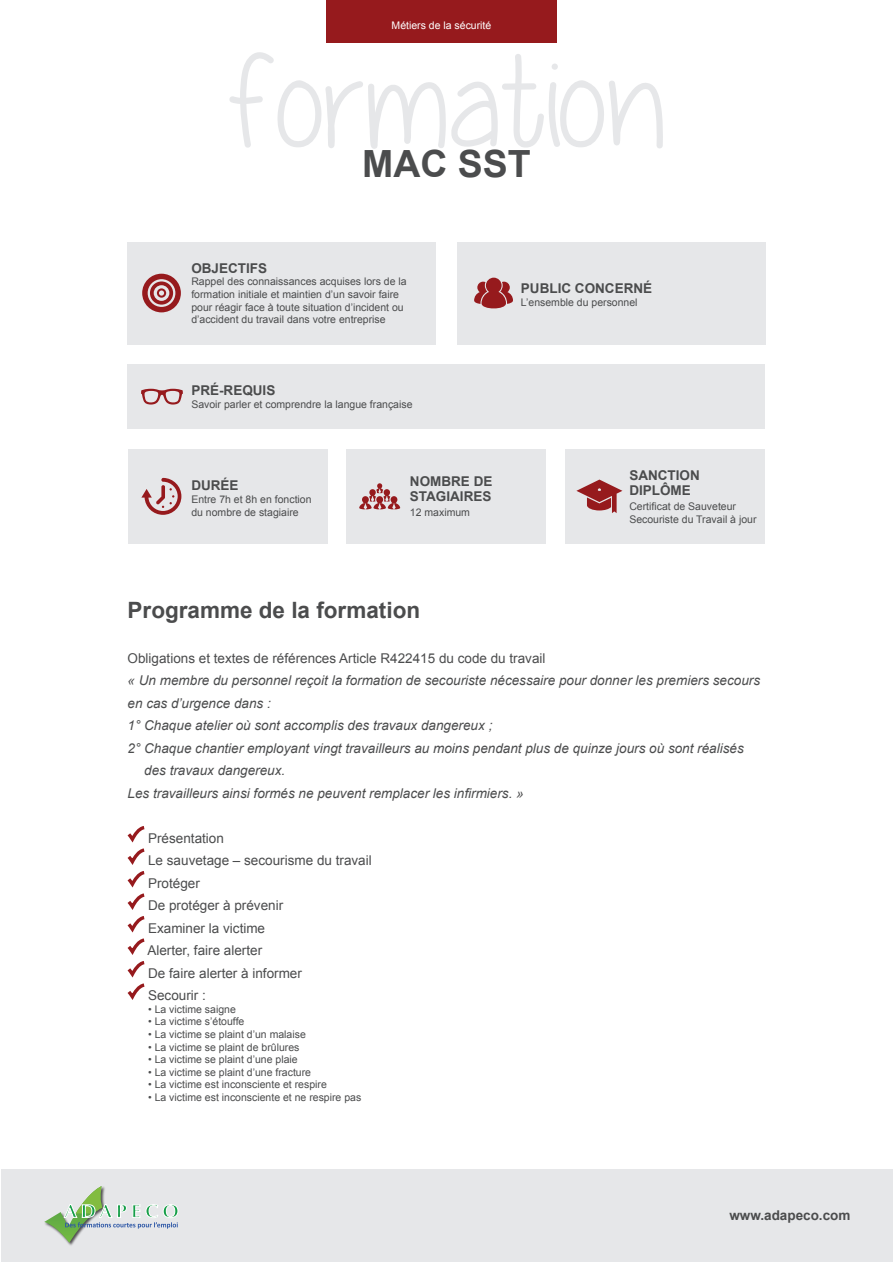
<style>
.page{position:relative;width:893px;height:1263px;background:#fff}
.page>*{position:absolute;margin:0;border:0;box-sizing:border-box;transform-origin:0 0}
.t1{font:129px "Yummy Cupcakes";color:#e6e7e9}
.t2{font:700 37.5px "Arial";color:#4b4c4d}
.t3{font:700 22.5px "Arial";color:#4b4c4d}
.t4{font:italic 13.5px "Arial";color:#4b4c4d}
.t5{font:13.5px/22.5px "Arial";color:#4b4c4d}
.t6{font:700 13.5px/15px "Arial";color:#4b4c4d}
.t7{font:10.5px/12.6px "Arial";color:#4b4c4d}
.t8{font:10.5px "Arial";color:#fff}
</style>
<div class="page">
<div style="left:1px;top:1169px;width:891px;height:93px;background:#e6e7e9"></div>
<svg style="left:44px;top:1186px;width:134px;height:57px"></svg>
<div style="left:326px;top:0;width:231px;height:43px;background:#961a1d"></div>
<div style="left:128px;top:242px;width:308px;height:102px;background:#e6e7e9"></div>
<div style="left:457px;top:242px;width:308px;height:102px;background:#e6e7e9"></div>
<svg style="left:142px;top:274px;width:39px;height:38px"></svg>
<svg style="left:474px;top:278px;width:39px;height:31px"></svg>
<div style="left:128px;top:364px;width:637px;height:65px;background:#e6e7e9"></div>
<svg style="left:141px;top:389px;width:42px;height:16px"></svg>
<svg style="left:127px;top:826px;width:18px;height:174px"></svg>
<div style="left:128px;top:449px;width:199px;height:95px;background:#e6e7e9"></div>
<div style="left:346px;top:449px;width:200px;height:95px;background:#e6e7e9"></div>
<div style="left:566px;top:449px;width:199px;height:95px;background:#e6e7e9"></div>
<svg style="left:141px;top:478px;width:40px;height:37px"></svg>
<svg style="left:359px;top:483px;width:41px;height:27px"></svg>
<svg style="left:576px;top:480px;width:46px;height:33px"></svg>
<p class="t8" style="left:392px;top:18px;width:101px">Métiers de la sécurité</p>
<h1 class="t1" style="left:227px;top:31px;width:440px">formation</h1>
<h2 class="t2" style="left:362px;top:139px;width:170px">MAC SST</h2>
<p class="t6" style="left:191px;top:261px;width:77px">OBJECTIFS</p>
<p class="t7" style="left:191px;top:275px;width:217px">Rappel des connaissances acquises lors de la formation initiale et maintien d’un savoir faire pour réagir face à toute situation d’incident ou d’accident du travail dans votre entreprise</p>
<p class="t6" style="left:521px;top:281px;width:133px">PUBLIC CONCERNÉ</p>
<p class="t7" style="left:521px;top:296px;width:118px">L’ensemble du personnel</p>
<p class="t6" style="left:191px;top:383px;width:86px">PRÉ-REQUIS</p>
<p class="t7" style="left:191px;top:398px;width:223px">Savoir parler et comprendre la langue française</p>
<p class="t6" style="left:191px;top:478px;width:49px">DURÉE</p>
<p class="t7" style="left:191px;top:493px;width:122px">Entre 7h et 8h en fonction du nombre de stagiaire</p>
<p class="t6" style="left:410px;top:474px;width:84px">NOMBRE DE<br>STAGIAIRES</p>
<p class="t7" style="left:410px;top:506px;width:62px">12 maximum</p>
<p class="t6" style="left:629px;top:468px;width:72px">SANCTION<br>DIPLÔME</p>
<p class="t7" style="left:629px;top:500px;width:129px">Certificat de Sauveteur<br>Secouriste du Travail à jour</p>
<h3 class="t3" style="left:128px;top:595px;width:294px">Programme de la formation</h3>
<p class="t5" style="left:128px;top:647px;width:419px">Obligations et textes de références Article R422415 du code du travail</p>
<p class="t4" style="left:128px;top:672px;width:634px">« Un membre du personnel reçoit la formation de secouriste nécessaire pour donner les premiers secours</p>
<p class="t4" style="left:128px;top:694px;width:145px">en cas d’urgence dans :</p>
<p class="t4" style="left:128px;top:717px;width:366px">1° Chaque atelier où sont accomplis des travaux dangereux ;</p>
<p class="t4" style="left:128px;top:739px;width:618px">2° Chaque chantier employant vingt travailleurs au moins pendant plus de quinze jours où sont réalisés</p>
<p class="t4" style="left:144px;top:762px;width:143px">des travaux dangereux.</p>
<p class="t4" style="left:128px;top:784px;width:398px">Les travailleurs ainsi formés ne peuvent remplacer les infirmiers. »</p>
<p class="t5" style="left:147px;top:827px;width:226px">Présentation<br>Le sauvetage – secourisme du travail<br>Protéger<br>De protéger à prévenir<br>Examiner la victime<br>Alerter, faire alerter<br>De faire alerter à informer<br>Secourir :</p>
<p class="t7" style="left:148px;top:1003px;width:89px">• La victime saigne</p>
<p class="t7" style="left:148px;top:1015px;width:98px">• La victime s’étouffe</p>
<p class="t7" style="left:148px;top:1028px;width:159px">• La victime se plaint d’un malaise</p>
<p class="t7" style="left:148px;top:1041px;width:153px">• La victime se plaint de brûlures</p>
<p class="t7" style="left:148px;top:1053px;width:151px">• La victime se plaint d’une plaie</p>
<p class="t7" style="left:148px;top:1066px;width:164px">• La victime se plaint d’une fracture</p>
<p class="t7" style="left:148px;top:1078px;width:180px">• La victime est inconsciente et respire</p>
<p class="t7" style="left:148px;top:1091px;width:215px">• La victime est inconsciente et ne respire pas</p>
<p class="t6" style="left:729px;top:1209px;width:123px">www.adapeco.com</p>
</div>
